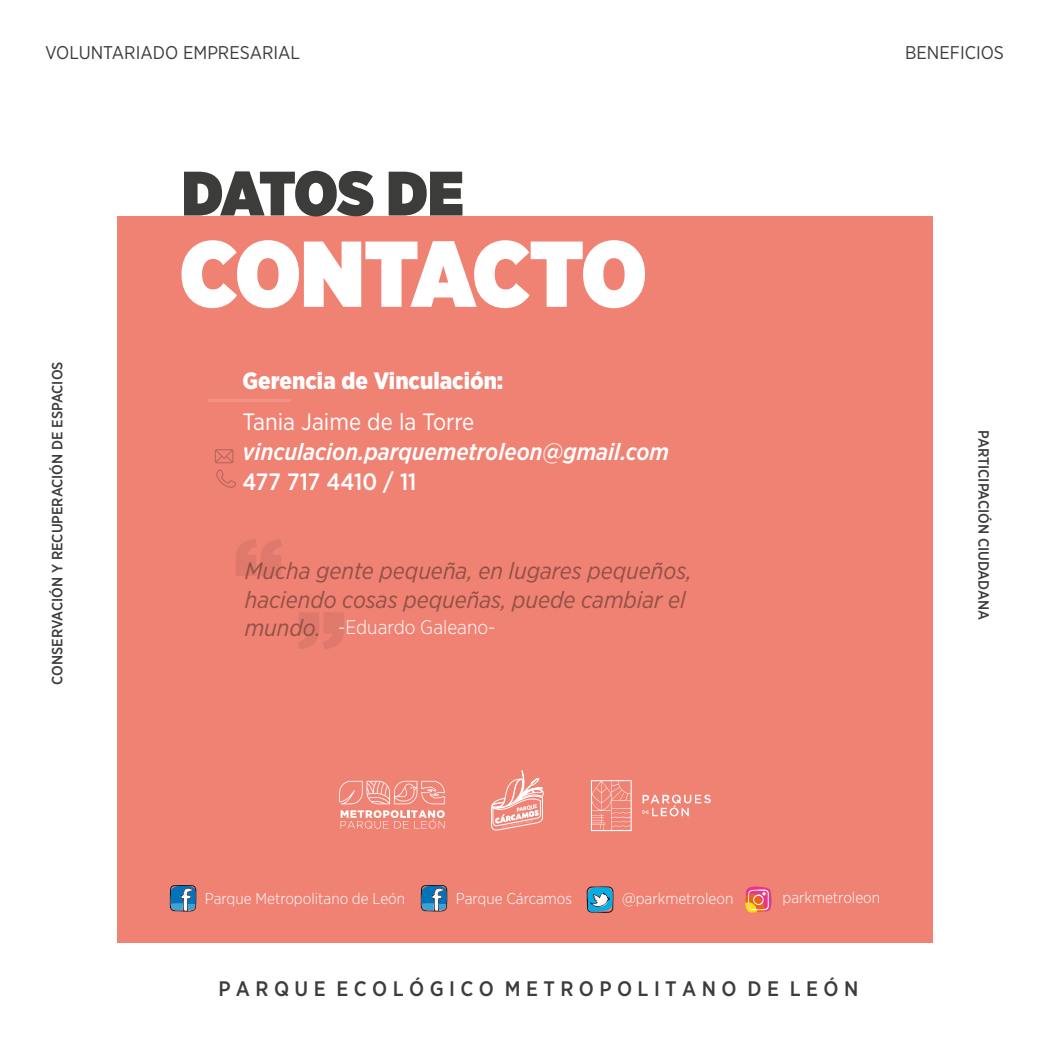
<style>
.page{position:relative;width:1050px;height:1050px;background:#fff}
.page>*{position:absolute;margin:0;border:0;box-sizing:border-box;transform-origin:0 0}
.t1{font:900 98.35px "Gotham Narrow";color:#b9655a}
.t2{font:900 93.27px "Gotham Narrow";letter-spacing:-.02em;color:#fff}
.t3{font:900 62.65px "Gotham Narrow";letter-spacing:-.025em;color:#3c3c3b}
.t4{font:italic 23.62px "Gotham Narrow";color:#925147}
.t5{font:italic 500 23.62px "Gotham Narrow";color:#fff}
.t6{font:900 23.62px "Gotham Narrow";color:#fff}
.t7{font:23.62px "Gotham Narrow";color:#fff}
.t8{font:500 23.62px "Gotham Narrow";color:#fff}
.t9{font:500 21px "Gotham Narrow";color:#3c3c3b}
.t10{font:300 19.6px "Gotham Narrow";color:#fff}
.t11{font:18.38px "Gotham Narrow";color:#3c3c3b}
.t12{font:300 15.66px "Gotham Narrow";color:#fff}
.t13{font:500 14.88px "Gotham Narrow";color:#3c3c3b}
.s1{font-weight:400;font-style:italic;font-size:23.62px;color:#925147}
</style>
<div class="page">
<div style="left:117px;top:217px;width:816px;height:726px;background:#f08274"></div>
<hr style="left:209px;top:399px;width:82px;height:3px;background:#fff">
<svg style="left:170px;top:885px;width:27px;height:27px"></svg>
<svg style="left:421px;top:885px;width:27px;height:27px"></svg>
<svg style="left:587px;top:886px;width:26px;height:27px"></svg>
<svg style="left:745px;top:886px;width:27px;height:27px"></svg>
<svg style="left:216px;top:469px;width:20px;height:19px"></svg>
<svg style="left:215px;top:449px;width:18px;height:14px"></svg>
<svg style="left:341px;top:810px;width:104px;height:19px"></svg>
<svg style="left:339px;top:781px;width:106px;height:23px"></svg>
<svg style="left:491px;top:770px;width:53px;height:61px"></svg>
<svg style="left:591px;top:780px;width:41px;height:51px"></svg>
<svg style="left:643px;top:795px;width:68px;height:21px"></svg>
<p class="t11" style="left:45px;top:41px;width:257px">VOLUNTARIADO EMPRESARIAL</p>
<p class="t11" style="left:905px;top:41px;width:100px">BENEFICIOS</p>
<h3 class="t3" style="left:182px;top:151px;width:283px">DATOS DE</h3>
<p class="t13" style="left:48px;top:685px;width:324px;rotate:-90deg">CONSERVACIÓN Y RECUPERACIÓN DE ESPACIOS</p>
<h2 class="t2" style="left:180px;top:211px;width:469px">CONTACTO</h2>
<p class="t6" style="left:243px;top:365px;width:262px">Gerencia de Vinculación:</p>
<p class="t7" style="left:243px;top:407px;width:233px">Tania Jaime de la Torre</p>
<p class="t5" style="left:243px;top:437px;width:428px">vinculacion.parquemetroleon@gmail.com</p>
<p class="t8" style="left:243px;top:467px;width:175px">477 717 4410 / 11</p>
<h1 class="t1" style="left:234px;top:507px;width:51px">“</h1>
<p class="t4" style="left:245px;top:556px;width:449px">Mucha gente pequeña, en lugares pequeños,</p>
<h1 class="t1" style="left:346px;top:681px;width:51px;rotate:-180deg">“</h1>
<p class="t4" style="left:245px;top:585px;width:442px">haciendo cosas pequeñas, puede cambiar el</p>
<p class="t10" style="left:245px;top:615px;width:252px"><span class="s1">mundo.</span> -Eduardo Galeano-</p>
<p class="t12" style="left:205px;top:889px;width:202px">Parque Metropolitano de León</p>
<p class="t12" style="left:456px;top:889px;width:118px">Parque Cárcamos</p>
<p class="t12" style="left:622px;top:889px;width:113px">@parkmetroleon</p>
<p class="t12" style="left:783px;top:888px;width:99px">parkmetroleon</p>
<p class="t9" style="left:218px;top:976px;width:641px">P A R Q U E E C O L Ó G I C O M E T R O P O L I T A N O D E L E Ó N</p>
<p class="t13" style="left:993px;top:430px;width:191px;rotate:90deg">PARTICIPACIÓN CIUDADANA</p>
</div>
